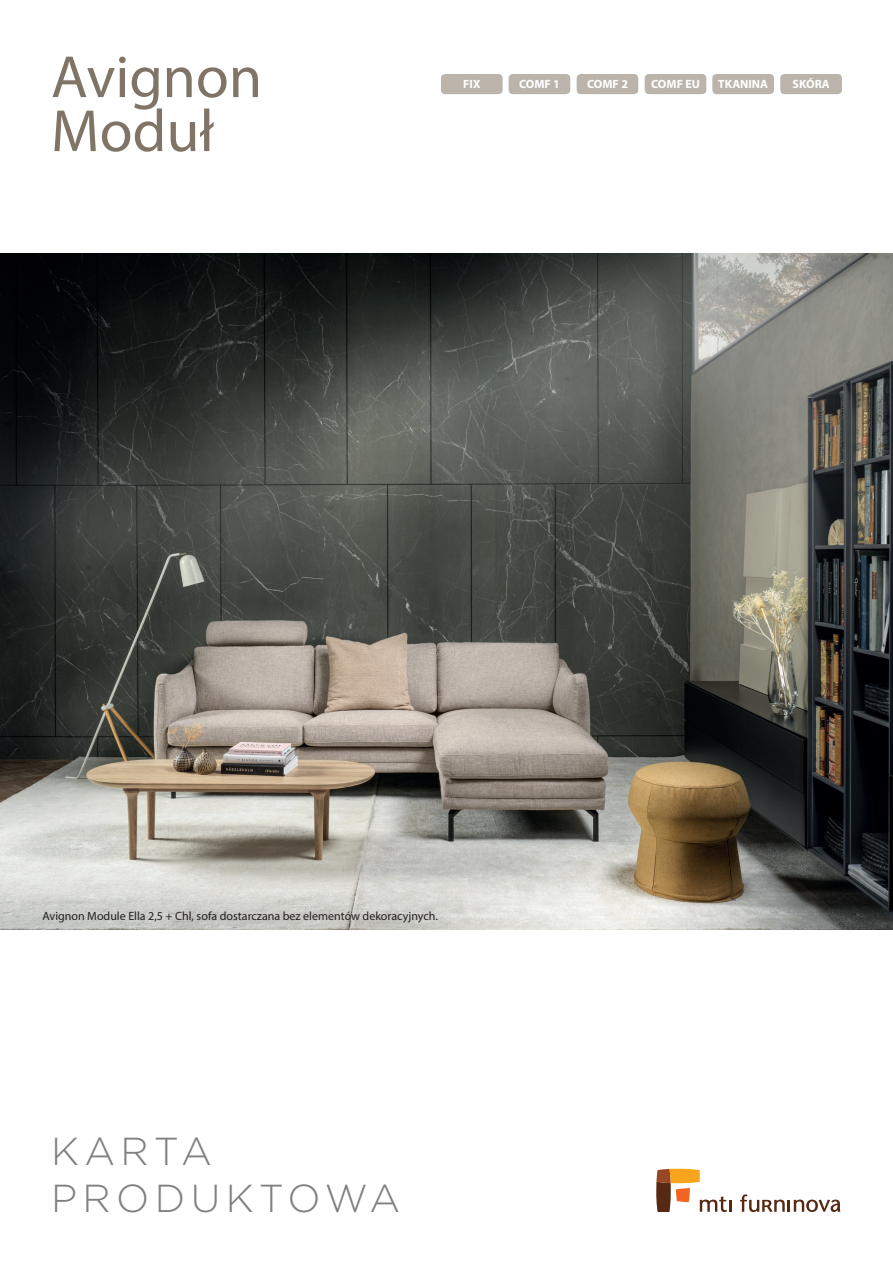
<style>
.page{position:relative;width:893px;height:1263px;background:#fff}
.page>*{position:absolute;margin:0;border:0;box-sizing:border-box;transform-origin:0 0}
.Paragraph_Style1{font:60px "Myriad Pro";color:#807466}
.t1{font:300 39px "Gotham";letter-spacing:.14em;color:#7e8083}
.t2{font:12px "Myriad Pro";color:#231f20}
.t3{font:700 12px "Myriad Pro";color:#fff}
</style>
<div class="page">
<img style="left:0;top:254px;width:893px;height:675px">
<svg style="left:656px;top:1169px;width:76px;height:43px"></svg>
<svg style="left:740px;top:1194px;width:100px;height:18px"></svg>
<div style="left:441px;top:74px;width:62px;height:20px;background:#bcb4aa;border-radius:4px"></div>
<div style="left:712px;top:74px;width:62px;height:20px;background:#bcb4aa;border-radius:4px"></div>
<div style="left:780px;top:74px;width:62px;height:20px;background:#bcb4aa;border-radius:4px"></div>
<div style="left:509px;top:74px;width:61px;height:20px;background:#bcb4aa;border-radius:4px"></div>
<div style="left:577px;top:74px;width:61px;height:20px;background:#bcb4aa;border-radius:4px"></div>
<div style="left:645px;top:74px;width:61px;height:20px;background:#bcb4aa;border-radius:4px"></div>
<p class="Paragraph_Style1" style="left:51px;top:40px;width:213px">Avignon</p>
<p class="Paragraph_Style1" style="left:51px;top:94px;width:164px">Moduł</p>
<p class="t3" style="left:463px;top:76px;width:19px">FIX</p>
<p class="t3" style="left:519px;top:76px;width:42px">COMF 1</p>
<p class="t3" style="left:587px;top:76px;width:42px">COMF 2</p>
<p class="t3" style="left:651px;top:76px;width:50px">COMF EU</p>
<p class="t3" style="left:718px;top:76px;width:51px">TKANINA</p>
<p class="t3" style="left:793px;top:76px;width:39px">SKÓRA</p>
<p class="t2" style="left:43px;top:909px;width:397px">Avignon Module Ella 2,5 + Chl, sofa dostarczana bez elementów dekoracyjnych.</p>
<p class="t1" style="left:51px;top:1127px;width:162px">KARTA</p>
<p class="t1" style="left:51px;top:1173px;width:351px">PRODUKTOWA</p>
</div>
